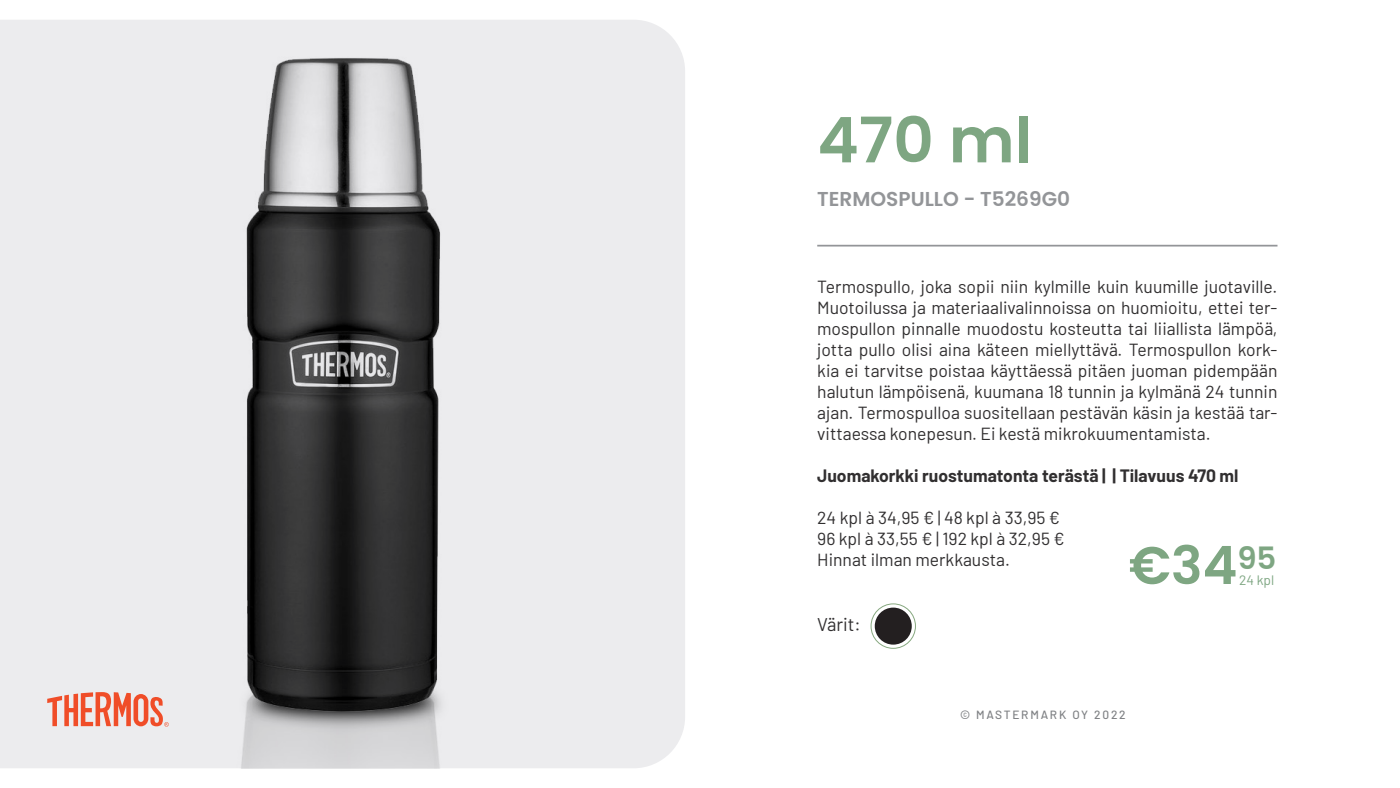
<style>
.page{position:relative;width:1400px;height:788px;background:#fff}
.page>*{position:absolute;margin:0;border:0;box-sizing:border-box;transform-origin:0 0}
.TUOTE___Otsikko_must{font:600 62.82px "Poppins";color:#7ea682}
.TUOTE___Otsikko_must-2{font:600 52.76px "Poppins";color:#7ea682}
.TUOTE___Otsikko_must-3{font:600 20.12px "Poppins";color:#939598}
.TUOTE___Leipä_musta{font:18.38px "Barlow";color:#312f30}
.TUOTE___Leipä_musta-2{font:17.5px/21px "Barlow";color:#312f30;text-align:justify}
.TUOTE___Leipä_musta-3{font:700 17.5px "Barlow";color:#312f30}
.TUOTE___Leipä_musta-4{font:13.65px "Barlow";color:#7ea682}
.t1{font:500 11.9px "Barlow";letter-spacing:.15em;color:#808285}
</style>
<div class="page">
<div style="left:0;top:20px;width:685px;height:748px;background:#ececee"></div>
<div style="left:871px;top:603px;width:45px;height:45px;border:1px solid #87a880;border-radius:50%"></div>
<div style="left:875px;top:607px;width:37px;height:37px;background:#231f20;border-radius:50%"></div>
<img style="left:16px;top:20px;width:656px;height:748px">
<hr style="left:817px;top:245px;width:461px;height:1px;background:#939598">
<svg style="left:47px;top:692px;width:122px;height:34px"></svg>
<p class="TUOTE___Otsikko_must" style="left:817px;top:104px;width:216px">470 ml</p>
<p class="TUOTE___Otsikko_must-3" style="left:817px;top:187px;width:254px">TERMOSPULLO - T5269G0</p>
<p class="TUOTE___Leipä_musta-2" style="left:817px;top:275px;width:462px">Termospullo, joka sopii niin kylmille kuin kuumille juotaville.<br>Muotoilussa ja materiaalivalinnoissa on huomioitu, ettei ter&shy;mospullon pinnalle muodostu kosteutta tai liiallista lämpöä, jotta pullo olisi aina käteen miellyttävä. Termospullon kork&shy;kia ei tarvitse poistaa käyttäessä pitäen juoman pidempään halutun lämpöisenä, kuumana 18 tunnin ja kylmänä 24 tunnin ajan. Termospulloa suositellaan pestävän käsin ja kestää tar&shy;vittaessa konepesun. Ei kestä mikrokuumentamista.</p>
<p class="TUOTE___Leipä_musta-3" style="left:817px;top:463px;width:423px">Juomakorkki ruostumatonta terästä | | Tilavuus 470 ml</p>
<p class="TUOTE___Leipä_musta-2" style="left:817px;top:506px;width:244px">24 kpl à 34,95 € | 48 kpl à 33,95 €</p>
<p class="TUOTE___Leipä_musta-2" style="left:817px;top:527px;width:249px">96 kpl à 33,55 € | 192 kpl à 32,95 €</p>
<p class="TUOTE___Leipä_musta-2" style="left:817px;top:548px;width:194px">Hinnat ilman merkkausta.</p>
<p class="TUOTE___Otsikko_must-2" style="left:1129px;top:535px;width:149px">€34<sup>95</sup></p>
<p class="TUOTE___Leipä_musta-4" style="left:1239px;top:570px;width:37px">24 kpl</p>
<p class="TUOTE___Leipä_musta" style="left:817px;top:611px;width:45px">Värit:</p>
<p class="t1" style="left:960px;top:705px;width:167px">© MASTERMARK OY 2022</p>
</div>
